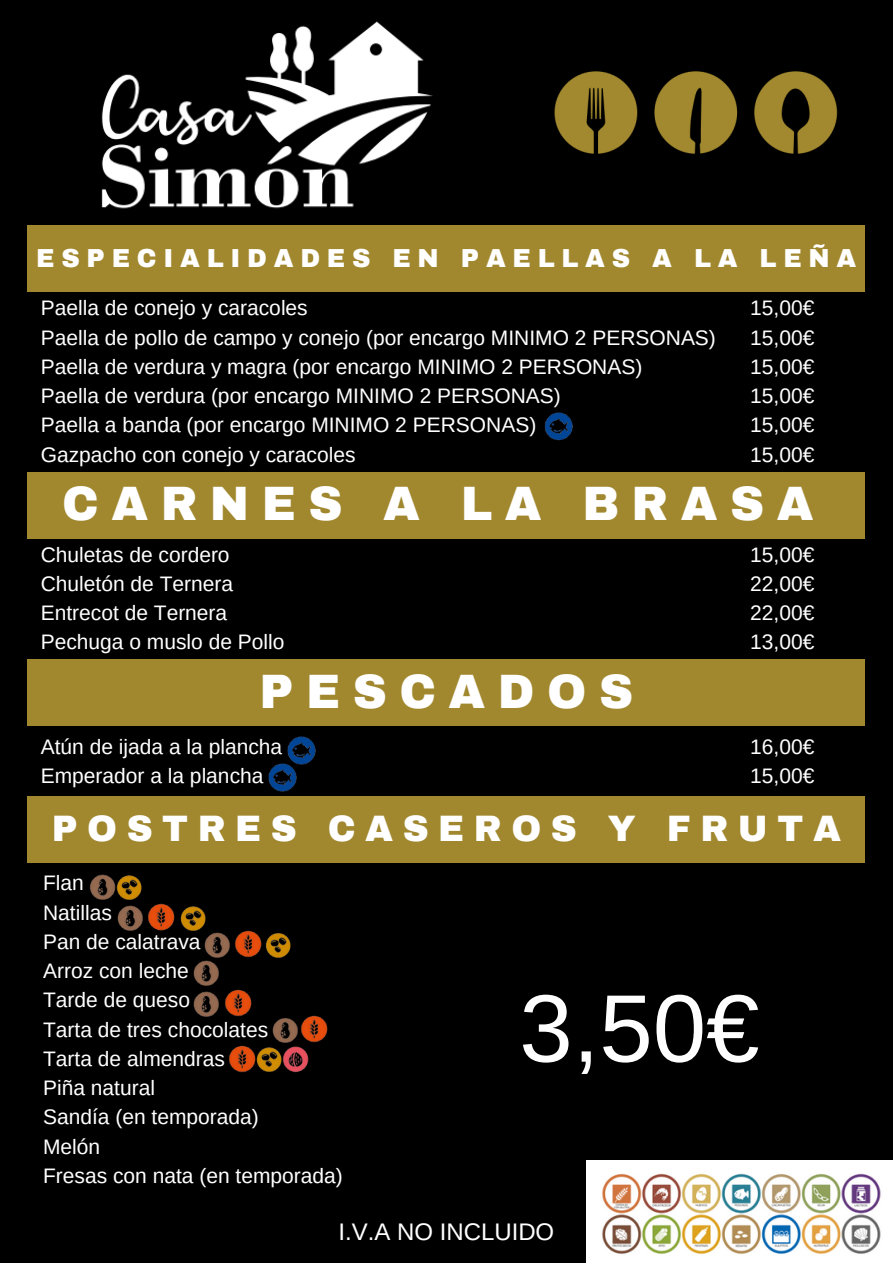
<style>
.page{position:relative;width:893px;height:1264px;background:#fff}
.page>*{position:absolute;margin:0;border:0;box-sizing:border-box;transform-origin:0 0}
.t1{font:95.85px "Arimo";color:#fff}
.t2{font:900 47.25px "Archivo";letter-spacing:.265em;color:#fff}
.t3{font:900 36px "Archivo";letter-spacing:.265em;color:#fff}
.t4{font:900 25.5px "Archivo";letter-spacing:.265em;color:#fff}
.t5{font:24px "Arimo";color:#fff}
.t6{font:21px "Arimo";color:#fff}
</style>
<div class="page">
<div style="left:0;top:0;width:892px;height:1262px;background:#000"></div>
<img style="left:101px;top:21px;width:332px;height:188px">
<img style="left:554px;top:71px;width:284px;height:83px">
<div style="left:28px;top:225px;width:837px;height:67px;background:#a1882f"></div>
<div style="left:28px;top:472px;width:837px;height:66px;background:#a1882f"></div>
<div style="left:28px;top:659px;width:837px;height:67px;background:#a1882f"></div>
<div style="left:28px;top:796px;width:837px;height:67px;background:#a1882f"></div>
<img style="left:287px;top:736px;width:29px;height:29px">
<img style="left:268px;top:761px;width:31px;height:31px">
<img style="left:89px;top:874px;width:27px;height:26px">
<img style="left:117px;top:905px;width:26px;height:26px">
<img style="left:204px;top:930px;width:58px;height:28px">
<img style="left:193px;top:956px;width:30px;height:61px">
<img style="left:272px;top:1018px;width:26px;height:25px">
<img style="left:148px;top:903px;width:27px;height:28px">
<img style="left:225px;top:989px;width:27px;height:28px">
<img style="left:301px;top:1015px;width:27px;height:28px">
<img style="left:229px;top:1045px;width:27px;height:28px">
<img style="left:116px;top:875px;width:26px;height:25px">
<img style="left:180px;top:906px;width:26px;height:26px">
<img style="left:266px;top:933px;width:25px;height:25px">
<img style="left:256px;top:1046px;width:53px;height:27px">
<img style="left:586px;top:1160px;width:306px;height:102px">
<img style="left:544px;top:412px;width:29px;height:29px">
<p class="t4" style="left:36px;top:244px;width:821px">ESPECIALIDADES EN PAELLAS A LA LEÑA</p>
<p class="t6" style="left:41px;top:296px;width:268px">Paella de conejo y caracoles</p>
<p class="t6" style="left:41px;top:325px;width:676px">Paella de pollo de campo y conejo (por encargo MINIMO 2 PERSONAS)</p>
<p class="t6" style="left:41px;top:355px;width:603px">Paella de verdura y magra (por encargo MINIMO 2 PERSONAS)</p>
<p class="t6" style="left:41px;top:384px;width:521px">Paella de verdura (por encargo MINIMO 2 PERSONAS)</p>
<p class="t6" style="left:41px;top:413px;width:497px">Paella a banda (por encargo MINIMO 2 PERSONAS)</p>
<p class="t6" style="left:41px;top:442px;width:316px">Gazpacho con conejo y caracoles</p>
<p class="t6" style="left:750px;top:296px;width:66px">15,00€</p>
<p class="t6" style="left:750px;top:326px;width:66px">15,00€</p>
<p class="t6" style="left:750px;top:355px;width:66px">15,00€</p>
<p class="t6" style="left:750px;top:384px;width:66px">15,00€</p>
<p class="t6" style="left:750px;top:413px;width:66px">15,00€</p>
<p class="t6" style="left:750px;top:442px;width:66px">15,00€</p>
<p class="t2" style="left:62px;top:479px;width:752px">CARNES A LA BRASA</p>
<p class="t6" style="left:41px;top:542px;width:190px">Chuletas de cordero</p>
<p class="t6" style="left:41px;top:572px;width:194px">Chuletón de Ternera</p>
<p class="t6" style="left:41px;top:601px;width:188px">Entrecot de Ternera</p>
<p class="t6" style="left:41px;top:630px;width:245px">Pechuga o muslo de Pollo</p>
<p class="t6" style="left:750px;top:542px;width:66px">15,00€</p>
<p class="t6" style="left:750px;top:572px;width:66px">22,00€</p>
<p class="t6" style="left:750px;top:601px;width:66px">22,00€</p>
<p class="t6" style="left:750px;top:630px;width:66px">13,00€</p>
<p class="t2" style="left:259px;top:666px;width:375px">PESCADOS</p>
<p class="t6" style="left:41px;top:735px;width:243px">Atún de ijada a la plancha</p>
<p class="t6" style="left:41px;top:764px;width:224px">Emperador a la plancha</p>
<p class="t6" style="left:750px;top:735px;width:66px">16,00€</p>
<p class="t6" style="left:750px;top:764px;width:66px">15,00€</p>
<p class="t3" style="left:52px;top:809px;width:790px">POSTRES CASEROS Y FRUTA</p>
<p class="t6" style="left:43px;top:871px;width:42px">Flan</p>
<p class="t6" style="left:43px;top:900px;width:70px">Natillas</p>
<p class="t6" style="left:43px;top:929px;width:159px">Pan de calatrava</p>
<p class="t6" style="left:43px;top:959px;width:147px">Arroz con leche</p>
<p class="t6" style="left:43px;top:988px;width:148px">Tarde de queso</p>
<p class="t6" style="left:43px;top:1017px;width:226px">Tarta de tres chocolates</p>
<p class="t6" style="left:43px;top:1046px;width:183px">Tarta de almendras</p>
<p class="t6" style="left:43px;top:1075px;width:113px">Piña natural</p>
<p class="t6" style="left:43px;top:1105px;width:217px">Sandía (en temporada)</p>
<p class="t6" style="left:43px;top:1134px;width:59px">Melón</p>
<p class="t6" style="left:43px;top:1163px;width:301px">Fresas con nata (en temporada)</p>
<p class="t1" style="left:519px;top:974px;width:241px">3,50€</p>
<p class="t5" style="left:338px;top:1218px;width:217px">I.V.A NO INCLUIDO</p>
</div>
